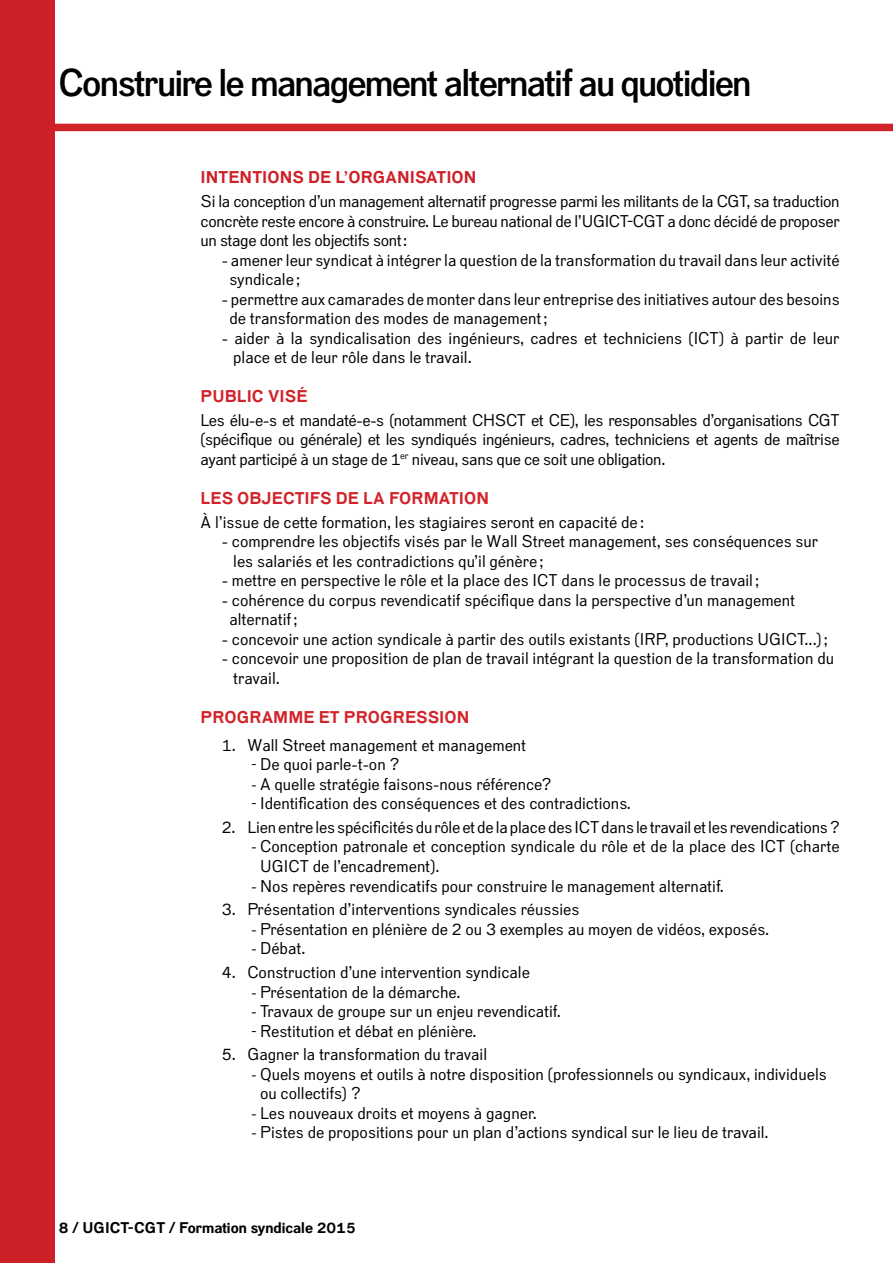
<style>
.page{position:relative;width:893px;height:1263px;background:#fff}
.page>*{position:absolute;margin:0;border:0;box-sizing:border-box;transform-origin:0 0}
.t1{font:500 37.5px "Dada Grotesk";letter-spacing:-.05em;color:#000}
.t2{font:16.5px/19.5px "Dada Grotesk";color:#000}
.t3{font:700 16.5px "Dada Grotesk";letter-spacing:.005em;color:#d2232a}
.t4{font:700 16.5px "Dada Grotesk";letter-spacing:.005em;color:#cf2028}
.t5{font:700 15px "Dada Grotesk";color:#000}
.s1{font-family:"Calibri"}
</style>
<div class="page">
<div style="left:54px;top:124px;width:839px;height:7px;background:#d2232a"></div>
<div style="left:0;top:0;width:54px;height:1263px;background:#ce2027"></div>
<h1 class="t1" style="left:58px;top:61px;width:695px">Construire le management alternatif au quotidien</h1>
<p class="t4" style="left:201px;top:168px;width:277px">I NTENTIONS DE L’ORGANISATION</p>
<p class="t2" style="left:201px;top:192px;width:641px;text-align:justify">Si la conception d’un management alternatif progresse parmi les militants de la CGT, sa traduction concrète reste encore à construire. Le bureau national de l’UGICT-CGT a donc décidé de proposer un stage dont les objectifs sont :</p>
<p class="t2" style="left:229px;top:250px;width:612px;text-indent:-8px">- amener leur syndicat à intégrer la question de la transformation du travail dans leur activité syndicale ;</p>
<p class="t2" style="left:229px;top:289px;width:612px;text-indent:-8px">- permettre aux camarades de monter dans leur entreprise des initiatives autour des besoins de transformation des modes de management ;</p>
<p class="t2" style="left:233px;top:328px;width:608px;text-indent:-11px">- aider à la syndicalisation des ingénieurs, cadres et techniciens (ICT) à partir de leur place et de leur rôle dans le travail.</p>
<p class="t3" style="left:201px;top:387px;width:106px">PUBLIC VISÉ</p>
<p class="t2" style="left:201px;top:411px;width:641px;text-align:justify">Les élu-e-s et mandaté-e-s (notamment CHSCT et CE), les responsables d’organisations CGT (spécifique ou générale) et les syndiqués ingénieurs, cadres, techniciens et agents de maîtrise ayant participé à un stage de 1<sup>er</sup> niveau, sans que ce soit une obligation.</p>
<p class="t3" style="left:201px;top:488px;width:290px">LES OBJECTIFS DE LA FORMATION</p>
<p class="t2" style="left:201px;top:512px;width:445px">à l’issue de cette formation, les stagiaires seront en capacité de :</p>
<p class="t2" style="left:233px;top:532px;width:587px;text-indent:-11px">- comprendre les objectifs visés par le Wall Street management, ses conséquences sur les salariés et les contradictions qu’il génère ;</p>
<p class="t2" style="left:222px;top:571px;width:320px">- mettre en perspective le rôle et la place des ict</p>
<p class="t2" style="left:561px;top:571px;width:199px">dans le processus de travail ;</p>
<p class="t2" style="left:229px;top:590px;width:567px;text-indent:-8px">- cohérence du corpus revendicatif spécifique dans la perspective d’un management alternatif ;</p>
<p class="t2" style="left:222px;top:630px;width:607px">- concevoir une action syndicale à partir des outils existants (irp, productions UGICT...) ;</p>
<p class="t2" style="left:233px;top:649px;width:602px;text-indent:-11px">- concevoir une proposition de plan de travail intégrant la question de la transformation du travail.</p>
<p class="t3" style="left:201px;top:707px;width:270px">PROGRAMME ET PROGRESSION</p>
<p class="t2" style="left:222px;top:736px;width:306px">1. Wall Street management et management</p>
<p class="t2" style="left:252px;top:755px;width:149px"><span class="s1">-</span> de quoi parle-t-on ?</p>
<p class="t2" style="left:252px;top:775px;width:301px"><span class="s1">-</span> A quelle stratégie faisons-nous référence?</p>
<p class="t2" style="left:252px;top:794px;width:381px"><span class="s1">-</span> i dentification des conséquences et des contradictions.</p>
<p class="t2" style="left:222px;top:818px;width:619px">2. Lien entre les spécificités du rôle et de la place des ict dans le travail et les revendications ?</p>
<p class="t2" style="left:252px;top:837px;width:518px"><span class="s1">-</span> Conception patronale et conception syndicale du rôle et de la place des ict</p>
<p class="t2" style="left:790px;top:837px;width:51px">(charte</p>
<p class="t2" style="left:260px;top:857px;width:11px">ugict</p>
<p class="t2" style="left:313px;top:857px;width:128px">de l’encadrement).</p>
<p class="t2" style="left:252px;top:876px;width:474px"><span class="s1">-</span> Nos repères revendicatifs pour construire le management alternatif.</p>
<p class="t2" style="left:222px;top:900px;width:359px">3. Présentation d’interventions syndicales réussies</p>
<p class="t2" style="left:252px;top:920px;width:519px"><span class="s1">-</span> Présentation en plénière de 2 ou 3 exemples au moyen de vidéos, exposés.</p>
<p class="t2" style="left:252px;top:939px;width:55px"><span class="s1">-</span> Débat.</p>
<p class="t2" style="left:222px;top:963px;width:310px">4. Construction d’une intervention syndicale</p>
<p class="t2" style="left:252px;top:982px;width:210px"><span class="s1">-</span> Présentation de la démarche.</p>
<p class="t2" style="left:252px;top:1002px;width:311px"><span class="s1">-</span> Travaux de groupe sur un enjeu revendicatif.</p>
<p class="t2" style="left:252px;top:1021px;width:227px"><span class="s1">-</span> restitution et débat en plénière.</p>
<p class="t2" style="left:222px;top:1045px;width:267px">5. Gagner la transformation du travail</p>
<p class="t2" style="left:260px;top:1065px;width:568px;text-indent:-8px"><span class="s1">-</span> Quels moyens et outils à notre disposition (professionnels ou syndicaux, individuels ou collectifs) ?</p>
<p class="t2" style="left:252px;top:1104px;width:287px"><span class="s1">-</span> Les nouveaux droits et moyens à gagner.</p>
<p class="t2" style="left:252px;top:1123px;width:518px"><span class="s1">-</span> Pistes de propositions pour un plan d’actions syndical sur le lieu de travail.</p>
<p class="t5" style="left:59px;top:1218px;width:298px">8 / UGICT-CGT / FORMATION SYNDICALE 2015</p>
</div>
